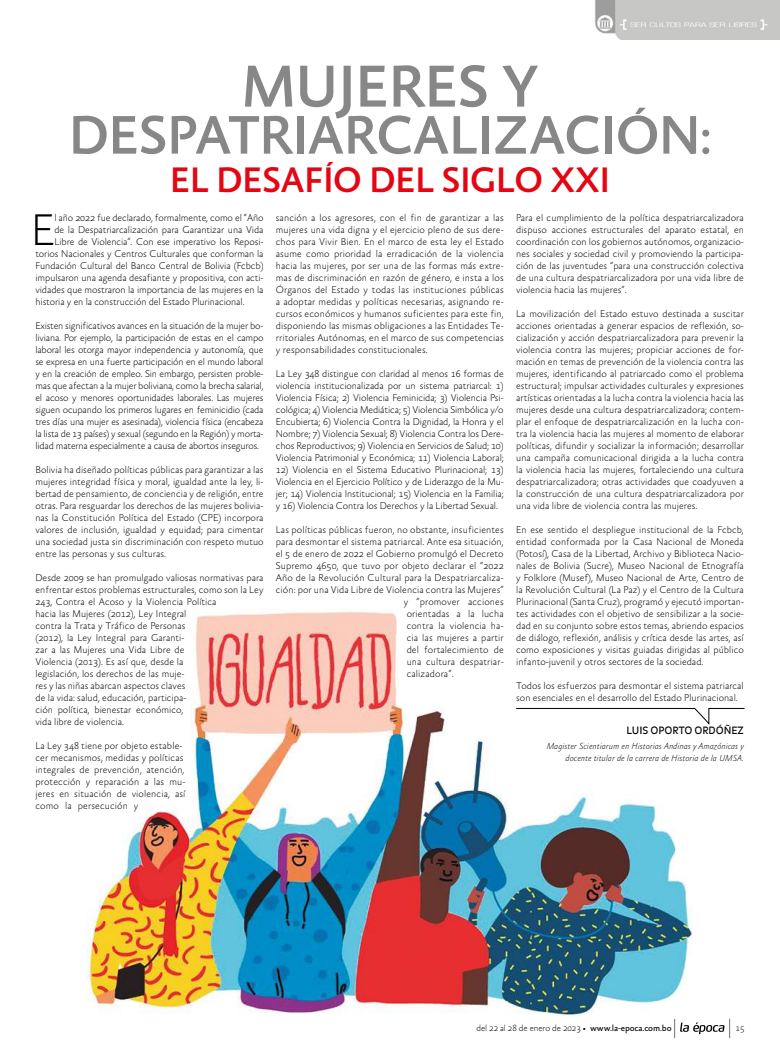
<style>
.page{position:relative;width:780px;height:1063px;background:#fff}
.page>*{position:absolute;margin:0;border:0;box-sizing:border-box;transform-origin:0 0}
.t1{font:500 60px "Absara Sans";letter-spacing:-.02em;color:#878787}
.t2{font:500 55px "Absara Sans";letter-spacing:-.02em;color:#878787}
.t3{font:100 45px "Absara Sans";color:#000}
.t4{font:500 36px "Absara Sans";letter-spacing:-.02em;color:#e30613}
.t5{font:100 20px "Absara Sans";color:#000;scale:.5 1}
.t6{font:100 10px/12px "Absara Sans";color:#000;text-align:justify}
.t7{font:10px "Balance";color:#000}
.t8{font:italic 100 9px/12px "Absara Sans";color:#000;text-align:right}
.t9{font:100 9px "Absara Sans";letter-spacing:-.01em;color:#000}
.s1{font-weight:400}
</style>
<div class="page">
<svg style="left:680px;top:1022px;width:44px;height:12px"></svg>
<img style="left:595px;top:0;width:185px;height:40px">
<img style="left:87px;top:612px;width:606px;height:404px">
<svg style="left:515px;top:707px;width:230px;height:19px"></svg>
<h1 class="t1" style="left:241px;top:55px;width:299px">MUJERES Y</h1>
<h2 class="t2" style="left:68px;top:107px;width:644px">DESPATRIARCALIZACIÓN:</h2>
<h3 class="t4" style="left:170px;top:161px;width:442px">EL DESAFÍO DEL SIGLO XXI</h3>
<h3 class="t3" style="left:31px;top:207px;width:25px">E</h3>
<p class="t6" style="left:54px;top:212px;width:211px">l año 2022 fue declarado, formalmente, como el “Año</p>
<p class="t6" style="left:54px;top:224px;width:211px">de la Despatriarcalización para Garantizar una Vida</p>
<p class="t6" style="left:54px;top:236px;width:211px">Libre de Violencia”. Con ese imperativo los Reposi-</p>
<p class="t6" style="left:35px;top:248px;width:230px">torios Nacionales y Centros Culturales que conforman la</p>
<p class="t6" style="left:35px;top:260px;width:229px">Fundación Cultural del Banco Central de Bolivia (Fcbcb)</p>
<p class="t6" style="left:35px;top:272px;width:229px">impulsaron una agenda desafiante y propositiva, con acti-</p>
<p class="t6" style="left:35px;top:284px;width:230px">vidades que mostraron la importancia de las mujeres en la</p>
<p class="t6" style="left:35px;top:296px;width:211px">historia y en la construcción del Estado Plurinacional.</p>
<p class="t6" style="left:35px;top:320px;width:230px">Existen significativos avances en la situación de la mujer bo&shy;liviana. Por ejemplo, la participación de estas en el campo laboral les otorga mayor independencia y autonomía, que se expresa en una fuerte participación en el mundo laboral y en la creación de empleo. Sin embargo, persisten proble&shy;mas que afectan a la mujer boliviana, como la brecha salarial, el acoso y menores oportunidades laborales. Las mujeres siguen ocupando los primeros lugares en feminicidio (cada tres días una mujer es asesinada), violencia física (encabeza la lista de 13 países) y sexual (segundo en la Región) y morta&shy;lidad materna especialmente a causa de abortos inseguros.</p>
<p class="t6" style="left:35px;top:464px;width:230px">Bolivia ha diseñado políticas públicas para garantizar a las mujeres integridad física y moral, igualdad ante la ley, li&shy;bertad de pensamiento, de conciencia y de religión, entre otras. Para resguardar los derechos de las mujeres bolivia&shy;nas la Constitución Política del Estado (CPE) incorpora valores de inclusión, igualdad y equidad; para cimentar una sociedad justa sin discriminación con respeto mutuo entre las personas y sus culturas.</p>
<p class="t6" style="left:35px;top:572px;width:230px;text-align:left">Desde 2009 se han promulgado valiosas normativas para enfrentar estos problemas estructurales, como son la Ley 243, Contra el Acoso y la Violencia Política<br>hacia las Mujeres (2012), Ley Integral<br>contra la Trata y Tráfico de Personas<br>(2012), la Ley Integral para Garanti-<br>zar a las Mujeres una Vida Libre de<br>Violencia (2013). Es así que, desde la<br>legislación, los derechos de las muje-<br>res y las niñas abarcan aspectos claves<br>de la vida: salud, educación, participa-<br>ción política, bienestar económico,<br>vida libre de violencia.</p>
<p class="t6" style="left:35px;top:740px;width:152px;text-align:left">La Ley 348 tiene por objeto estable&shy;cer mecanismos, medidas y políticas integrales de prevención, atención, protección y reparación a las mu&shy;jeres en situación de violencia, así como la persecución y</p>
<p class="t6" style="left:276px;top:212px;width:229px">sanción a los agresores, con el fin de garantizar a las mujeres una vida digna y el ejercicio pleno de sus dere&shy;chos para Vivir Bien. En el marco de esta ley el Estado asume como prioridad la erradicación de la violencia hacia las mujeres, por ser una de las formas más extre&shy;mas de discriminación en razón de género, e insta a los Órganos del Estado y todas las instituciones públicas a adoptar medidas y políticas necesarias, asignando re&shy;cursos económicos y humanos suficientes para este fin, disponiendo las mismas obligaciones a las Entidades Te&shy;rritoriales Autónomas, en el marco de sus competencias y responsabilidades constitucionales.</p>
<p class="t6" style="left:276px;top:368px;width:229px">La Ley 348 distingue con claridad al menos 16 formas de violencia institucionalizada por un sistema patriarcal: 1)<br>Violencia Física; 2) Violencia Feminicida; 3) Violencia Psi&shy;cológica; 4) Violencia Mediática; 5) Violencia Simbólica y/o Encubierta; 6) Violencia Contra la Dignidad, la Honra y el Nombre; 7) Violencia Sexual; 8) Violencia Contra los Dere&shy;chos Reproductivos; 9) Violencia en Servicios de Salud; 10)<br>Violencia Patrimonial y Económica; 11) Violencia Laboral;</p>
<p class="t6" style="left:276px;top:464px;width:229px">12) Violencia en el Sistema Educativo Plurinacional; 13)<br>Violencia en el Ejercicio Político y de Liderazgo de la Mu&shy;jer; 14) Violencia Institucional; 15) Violencia en la Familia; y 16) Violencia Contra los Derechos y la Libertad Sexual.</p>
<p class="t6" style="left:276px;top:524px;width:229px">Las políticas públicas fueron, no obstante, insuficientes</p>
<p class="t6" style="left:276px;top:536px;width:229px">para desmontar el sistema patriarcal. Ante esa situación,</p>
<p class="t6" style="left:276px;top:548px;width:229px">el 5 de enero de 2022 el Gobierno promulgó el Decreto</p>
<p class="t6" style="left:276px;top:560px;width:229px">Supremo 4650, que tuvo por objeto declarar el “2022</p>
<p class="t6" style="left:276px;top:572px;width:229px">Año de la Revolución Cultural para la Despatriarcaliza-</p>
<p class="t6" style="left:276px;top:584px;width:229px">ción: por una Vida Libre de Violencia contra las Mujeres”</p>
<p class="t6" style="left:403px;top:596px;width:102px">y “promover acciones</p>
<p class="t6" style="left:406px;top:608px;width:98px">orientadas a la lucha</p>
<p class="t6" style="left:406px;top:620px;width:99px">contra la violencia ha-</p>
<p class="t6" style="left:406px;top:632px;width:99px">cia las mujeres a partir</p>
<p class="t6" style="left:406px;top:644px;width:99px">del fortalecimiento de</p>
<p class="t6" style="left:406px;top:656px;width:99px">una cultura despatriar-</p>
<p class="t6" style="left:406px;top:668px;width:48px">calizadora”.</p>
<p class="t6" style="left:516px;top:212px;width:229px">Para el cumplimiento de la política despatriarcalizadora dispuso acciones estructurales del aparato estatal, en coordinación con los gobiernos autónomos, organizacio&shy;nes sociales y sociedad civil y promoviendo la participa&shy;ción de las juventudes “para una construcción colectiva de una cultura despatriarcalizadora por una vida libre de violencia hacia las mujeres”.</p>
<p class="t6" style="left:516px;top:308px;width:229px">La movilización del Estado estuvo destinada a suscitar acciones orientadas a generar espacios de reflexión, so&shy;cialización y acción despatriarcalizadora para prevenir la violencia contra las mujeres; propiciar acciones de for&shy;mación en temas de prevención de la violencia contra las mujeres, identificando al patriarcado como el problema estructural; impulsar actividades culturales y expresiones artísticas orientadas a la lucha contra la violencia hacia las mujeres desde una cultura despatriarcalizadora; contem&shy;plar el enfoque de despatriarcalización en la lucha con&shy;tra la violencia hacia las mujeres al momento de elaborar políticas, difundir y socializar la información; desarrollar una campaña comunicacional dirigida a la lucha contra la violencia hacia las mujeres, fortaleciendo una cultura despatriarcalizadora; otras actividades que coadyuven a la construcción de una cultura despatriarcalizadora por una vida libre de violencia contra las mujeres.</p>
<p class="t6" style="left:516px;top:524px;width:229px">En ese sentido el despliegue institucional de la Fcbcb, entidad conformada por la Casa Nacional de Moneda (Potosí), Casa de la Libertad, Archivo y Biblioteca Nacio&shy;nales de Bolivia (Sucre), Museo Nacional de Etnografía y Folklore (Musef), Museo Nacional de Arte, Centro de la Revolución Cultural (La Paz) y el Centro de la Cultura Plurinacional (Santa Cruz), programó y ejecutó importan&shy;tes actividades con el objetivo de sensibilizar a la socie&shy;dad en su conjunto sobre estos temas, abriendo espacios de diálogo, reflexión, análisis y crítica desde las artes, así como exposiciones y visitas guiadas dirigidas al público infanto-juvenil y otros sectores de la sociedad.</p>
<p class="t6" style="left:516px;top:680px;width:229px">Todos los esfuerzos para desmontar el sistema patriarcal son esenciales en el desarrollo del Estado Plurinacional.</p>
<p class="t7" style="left:626px;top:725px;width:119px">LUIS OPORTO ORDÓÑEZ</p>
<p class="t8" style="left:547px;top:740px;width:198px">Magister Scientiarum en Historias Andinas y Amazónicas y docente titular de la carrera de Historia de la UMSA.</p>
<p class="t9" style="left:476px;top:1024px;width:197px">del 22 al 28 de enero de 2023 • <span class="s1">www.la-epoca.com.bo</span></p>
<h3 class="t5" style="left:673px;top:1016px;width:7px">|</h3>
<h3 class="t5" style="left:728px;top:1016px;width:7px">|</h3>
<p class="t9" style="left:735px;top:1024px;width:10px">15</p>
</div>
